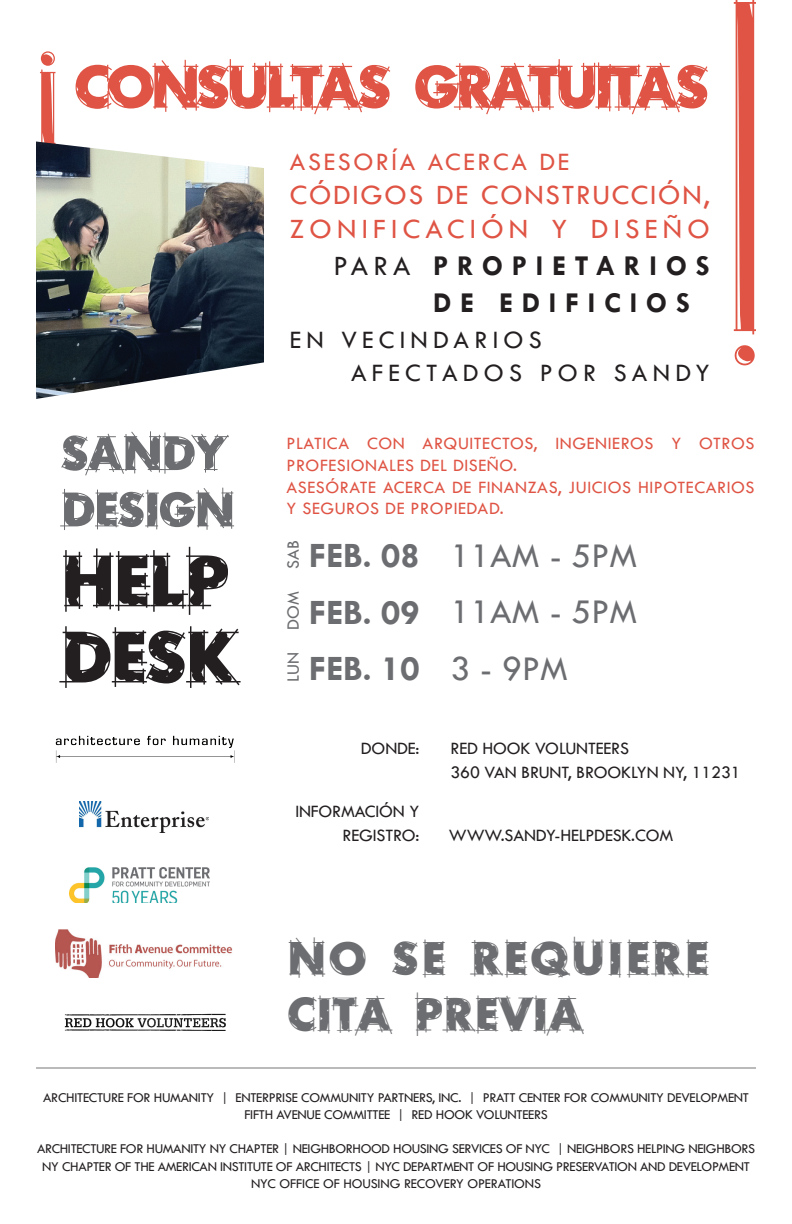
<style>
.page{position:relative;width:792px;height:1224px;background:#fff}
.page>*{position:absolute;margin:0;border:0;box-sizing:border-box;transform-origin:0 0}
.t1{font:58px "Rough Draft";letter-spacing:-.05em;color:#df5444}
.t2{font:45px/56.4px "Rough Draft";letter-spacing:.09em;color:#6c6d70}
.t3{font:36px "Tw Cen";color:#6c6d70}
.t4{font:700 36px/56.4px "Tw Cen";color:#6c6d70}
.t5{font:29px/34px "Tw Cen";letter-spacing:.06em;color:#df5444}
.t6{font:700 29px/37px "Tw Cen";letter-spacing:.3em;color:#231f20}
.t7{font:26px/33px "Tw Cen";letter-spacing:.2em;color:#231f20}
.t8{font:26px "Tw Cen";letter-spacing:.1em;color:#df5444}
.t9{font:18px/21.6px "Tw Cen";letter-spacing:.03em;color:#df5444}
.t10{font:18px/24px "Tw Cen";letter-spacing:-.01em;color:#231f20}
.t11{font:18px "Tw Cen";color:#6c6d70}
.t12{font:14px/17.3px "Tw Cen";letter-spacing:-.025em;color:#231f20;text-align:center}
.s1{font-weight:400}
</style>
<div class="page">
<img style="left:79px;top:801px;width:129px;height:32px">
<img style="left:69px;top:868px;width:140px;height:35px">
<img style="left:56px;top:735px;width:178px;height:28px">
<img style="left:56px;top:930px;width:177px;height:47px">
<hr style="left:36px;top:1068px;width:720px;height:1px;background:#777776">
<svg style="left:59px;top:626px;width:182px;height:62px"></svg>
<svg style="left:63px;top:547px;width:165px;height:68px"></svg>
<svg style="left:60px;top:488px;width:174px;height:42px"></svg>
<svg style="left:61px;top:431px;width:168px;height:45px"></svg>
<svg style="left:734px;top:0;width:22px;height:365px"></svg>
<svg style="left:40px;top:51px;width:15px;height:90px"></svg>
<img style="left:64px;top:1013px;width:162px;height:18px">
<img style="left:36px;top:141px;width:228px;height:258px">
<h1 class="t1" style="left:75px;top:49px;width:635px">CONSULTAS GRATUITAS</h1>
<h3 class="t8" style="left:290px;top:147px;width:281px">ASESORÍA ACERCA DE</h3>
<h3 class="t5" style="left:290px;top:178px;width:421px">CÓDIGOS DE CONSTRUCCIÓN,<br>ZONIFICACIÓN Y DISEÑO</h3>
<h3 class="t6" style="left:433px;top:247px;width:278px;text-indent:-100px"><span class="s1">PARA</span> PROPIE TARIOS<br>DE E DIF ICIOS</h3>
<h3 class="t7" style="left:351px;top:323px;width:360px;text-indent:-61px">EN VECINDARIOS<br>AFECTADOS P OR SANDY</h3>
<p class="t9" style="left:287px;top:433px;width:470px">PLATICA CON ARQUITECTOS, INGENIEROS Y OTROS PROFESIONALES DEL DISEÑO.<br>ASESÓRATE ACERCA DE FINANZAS, JUICIOS HIPOTECARIOS Y SEGUROS DE PROPIEDAD.</p>
<p class="t11" style="left:282px;top:569px;width:28px;rotate:-90deg">SAB</p>
<h3 class="t4" style="left:309px;top:527px;width:112px">FEB. 08</h3>
<p class="t11" style="left:282px;top:630px;width:40px;rotate:-90deg">DOM</p>
<p class="t11" style="left:282px;top:682px;width:31px;rotate:-90deg">LUN</p>
<h3 class="t3" style="left:451px;top:534px;width:188px">11AM - 5PM</h3>
<h3 class="t4" style="left:309px;top:583px;width:112px">FEB. 09<br>FEB. 10</h3>
<h3 class="t3" style="left:451px;top:590px;width:188px">11AM - 5PM</h3>
<h3 class="t3" style="left:451px;top:647px;width:119px">3 - 9PM</h3>
<p class="t10" style="left:361px;top:737px;width:60px">DONDE:</p>
<p class="t10" style="left:295px;top:799px;width:126px;text-align:right">INFORMACIÓN Y<br>REGISTRO:</p>
<p class="t10" style="left:451px;top:737px;width:292px">RED HOOK VOLUNTEERS<br>360 VAN BRUNT, BROOKLYN NY, 11231</p>
<p class="t10" style="left:449px;top:823px;width:226px">WWW.SANDY-HELPDESK.COM</p>
<h2 class="t2" style="left:288px;top:929px;width:422px">NO SE REQUIERE<br>CITA PREVIA</h2>
<p class="t12" style="left:43px;top:1089px;width:708px">ARCHITECTURE FOR HUMANITY | ENTERPRISE COMMUNITY PARTNERS, INC. | PRATT CENTER FOR COMMUNITY DEVELOPMENT<br>FIFTH AVENUE COMMITTEE | RED HOOK VOLUNTEERS</p>
<p class="t12" style="left:37px;top:1140px;width:498px">ARCHITECTURE FOR HUMANITY NY CHAPTER | NEIGHBORHOOD HOUSING SERVICES OF NYC</p>
<p class="t12" style="left:557px;top:1140px;width:200px">| NEIGHBORS HELPING NEIGHBORS</p>
<p class="t12" style="left:42px;top:1158px;width:342px">NY CHAPTER OF THE AMERICAN INSTITUTE OF ARCHITECTS | NYC</p>
<p class="t12" style="left:403px;top:1158px;width:247px">DEPARTMENT OF HOUSING PRESERVATION AND</p>
<p class="t12" style="left:669px;top:1158px;width:83px">DEVELOPMENT</p>
<p class="t12" style="left:251px;top:1175px;width:9px">NYC</p>
<p class="t12" style="left:279px;top:1175px;width:263px">OFFICE OF HOUSING RECOVERY OPERATIONS</p>
</div>
